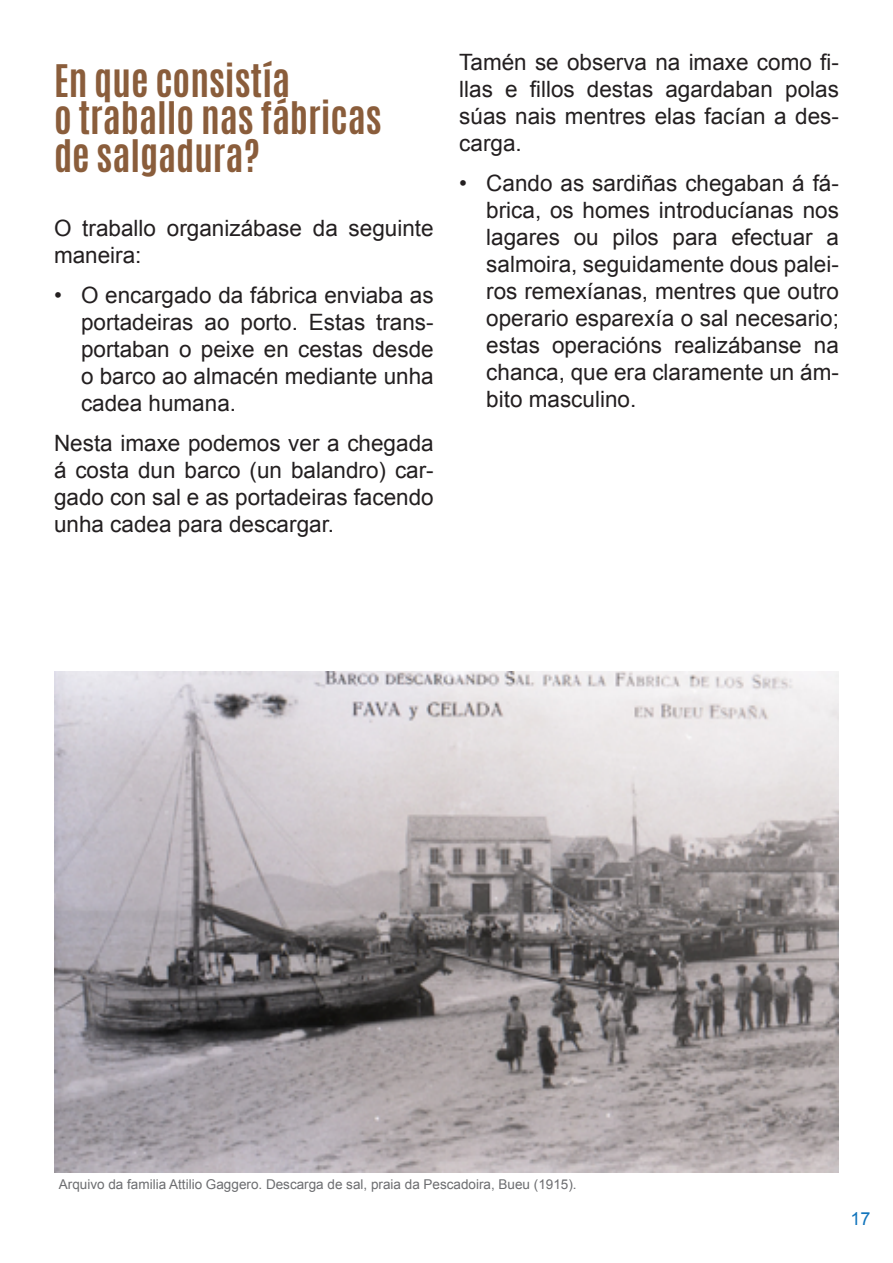
<style>
.page{position:relative;width:893px;height:1263px;background:#fff}
.page>*{position:absolute;margin:0;border:0;box-sizing:border-box;transform-origin:0 0}
.t1{font:700 37.5px/37.5px "Antonio";color:#8a5d3b}
.t2{font:22.5px/27px "Arial";color:#231f20;text-align:justify}
.t3{font:18px "Arial";color:#1074bc}
.t4{font:13.5px "Arial";color:#6c6d70}
</style>
<div class="page">
<img style="left:54px;top:672px;width:785px;height:500px">
<h1 class="t1" style="left:54px;top:63px;width:329px">En que consistía<br>o traballo nas fábricas de salgadura?</h1>
<p class="t2" style="left:54px;top:215px;width:381px">O traballo organizábase da seguinte maneira:</p>
<p class="t2" style="left:81px;top:282px;width:354px;text-indent:-27px">• O encargado da fábrica enviaba as portadeiras ao porto. Estas trans&shy;portaban o peixe en cestas desde o barco ao almacén mediante unha cadea humana.</p>
<p class="t2" style="left:54px;top:430px;width:381px">Nesta imaxe podemos ver a chegada á costa dun barco (un balandro) car&shy;gado con sal e as portadeiras facendo unha cadea para descargar.</p>
<p class="t2" style="left:459px;top:49px;width:381px">Tamén se observa na imaxe como fi&shy;llas e fillos destas agardaban polas súas nais mentres elas facían a des&shy;carga.</p>
<p class="t2" style="left:486px;top:170px;width:354px;text-indent:-27px">• Cando as sardiñas chegaban á fá&shy;brica, os homes introducíanas nos lagares ou pilos para efectuar a salmoira, seguidamente dous palei&shy;ros remexíanas, mentres que outro operario esparexía o sal necesario; estas operacións realizábanse na chanca, que era claramente un ám&shy;bito masculino.</p>
<p class="t4" style="left:59px;top:1175px;width:519px">Arquivo da familia Attilio Gaggero. Descarga de sal, praia da Pescadoira, Bueu (1915).</p>
<p class="t3" style="left:850px;top:1207px;width:22px">17</p>
</div>
